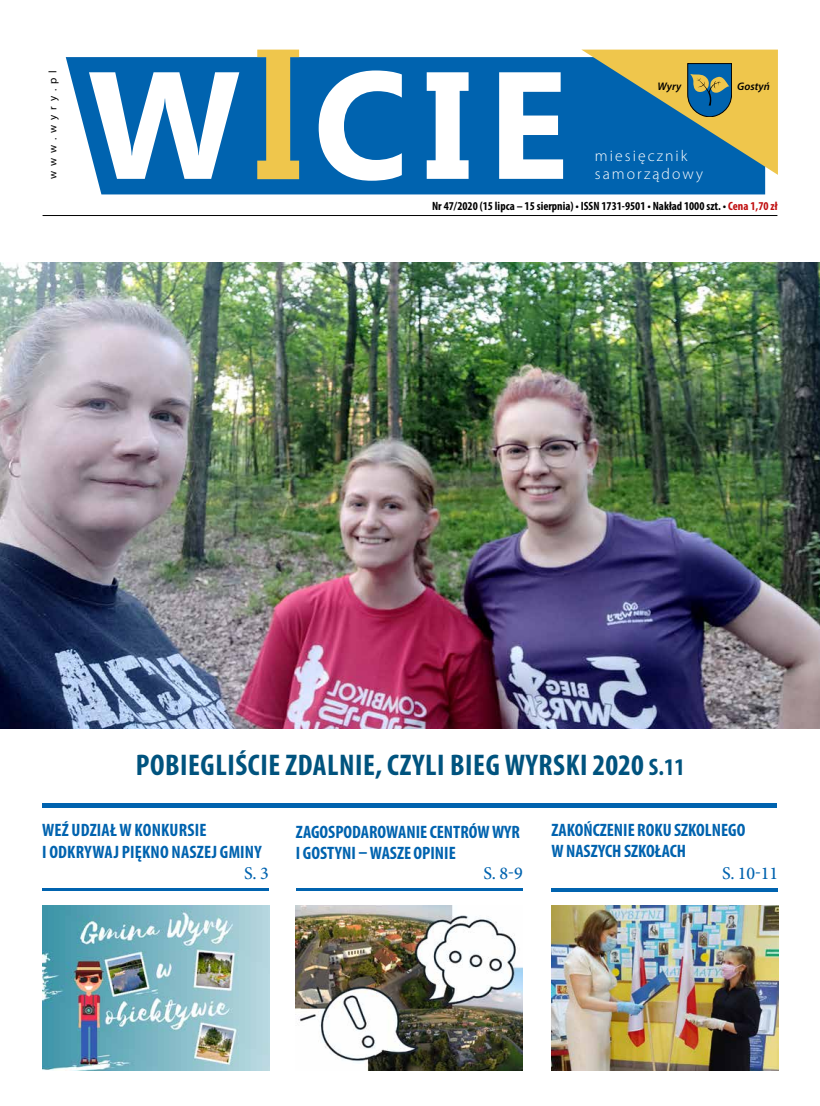
<style>
.page{position:relative;width:820px;height:1106px;background:#fff}
.page>*{position:absolute;margin:0;border:0;box-sizing:border-box;transform-origin:0 0}
.t1{font:700 152.1px "Ebrima";color:#fff}
.t2{font:700 condensed 30px "Myriad Pro";letter-spacing:.02em;color:#00537e}
.t3{font:700 condensed 18px/21.6px "Myriad Pro";color:#0063af}
.t4{font:500 18px "Minion Pro";color:#0063af}
.t5{font:300 15.7px "Myriad Pro";letter-spacing:.13em;color:#fff}
.t6{font:700 condensed 12px "Myriad Pro";color:#000}
.t7{font:11px "Myriad Pro";letter-spacing:.46em;color:#000}
.t8{font:italic 600 11px "Myriad Pro";color:#000}
.s1{color:#c00d0e}
.s2{font-size:24px}
</style>
<div class="page">
<div style="left:66px;top:57px;width:698px;height:137px;background:#0063af"></div>
<svg style="left:257px;top:50px;width:42px;height:129px;background:#9ca36e"></svg>
<svg style="left:581px;top:50px;width:196px;height:125px;background:#658c84"></svg>
<hr style="left:43px;top:215px;width:734px;height:1px;background:#000">
<hr style="left:43px;top:803px;width:734px;height:4px;background:#0063af">
<hr style="left:42px;top:888px;width:227px;height:2px;background:#0063af">
<hr style="left:296px;top:888px;width:226px;height:2px;background:#0063af">
<img style="left:296px;top:905px;width:226px;height:165px">
<hr style="left:551px;top:888px;width:226px;height:3px;background:#0063af">
<img style="left:551px;top:905px;width:227px;height:165px">
<img style="left:43px;top:905px;width:226px;height:165px">
<img style="left:0;top:262px;width:819px;height:467px">
<p class="t7" style="left:46px;top:179px;width:110px;rotate:-90deg">www.wyry.pl</p>
<h1 class="t1" style="left:88px;top:12px;width:481px">W CIE</h1>
<p class="t8" style="left:657px;top:79px;width:25px">Wyry</p>
<p class="t8" style="left:737px;top:79px;width:34px">Gostyń</p>
<p class="t5" style="left:594px;top:147px;width:94px">miesięcznik</p>
<p class="t5" style="left:594px;top:165px;width:109px">samorządowy</p>
<p class="t6" style="left:432px;top:199px;width:347px">Nr 47/2020 (15 lipca – 15 sierpnia) • ISSN 1731-9501 • Nakład 1000 szt. • <span class="s1">Cena 1,70 zł</span></p>
<h2 class="t2" style="left:136px;top:746px;width:550px">POBIEGLIŚCIE ZDALNIE, CZYLI BIEG WYRSKI 2020 <span class="s2">S.11</span></h2>
<p class="t3" style="left:42px;top:819px;width:221px">WEŹ UDZIAŁ W KONKURSIE<br>I ODKRYWAJ PIĘKNO NASZEJ GMINY</p>
<p class="t4" style="left:244px;top:861px;width:26px">S. 3</p>
<p class="t3" style="left:296px;top:820px;width:225px">ZAGOSPODAROWANIE CENTRÓW WYR<br>I GOSTYNI – WASZE OPINIE</p>
<p class="t4" style="left:483px;top:861px;width:41px">S. 8-9</p>
<p class="t3" style="left:551px;top:818px;width:195px">ZAKOŃCZENIE ROKU SZKOLNEGO<br>W NASZYCH SZKOŁACH</p>
<p class="t4" style="left:721px;top:861px;width:57px">S. 10-11</p>
</div>
